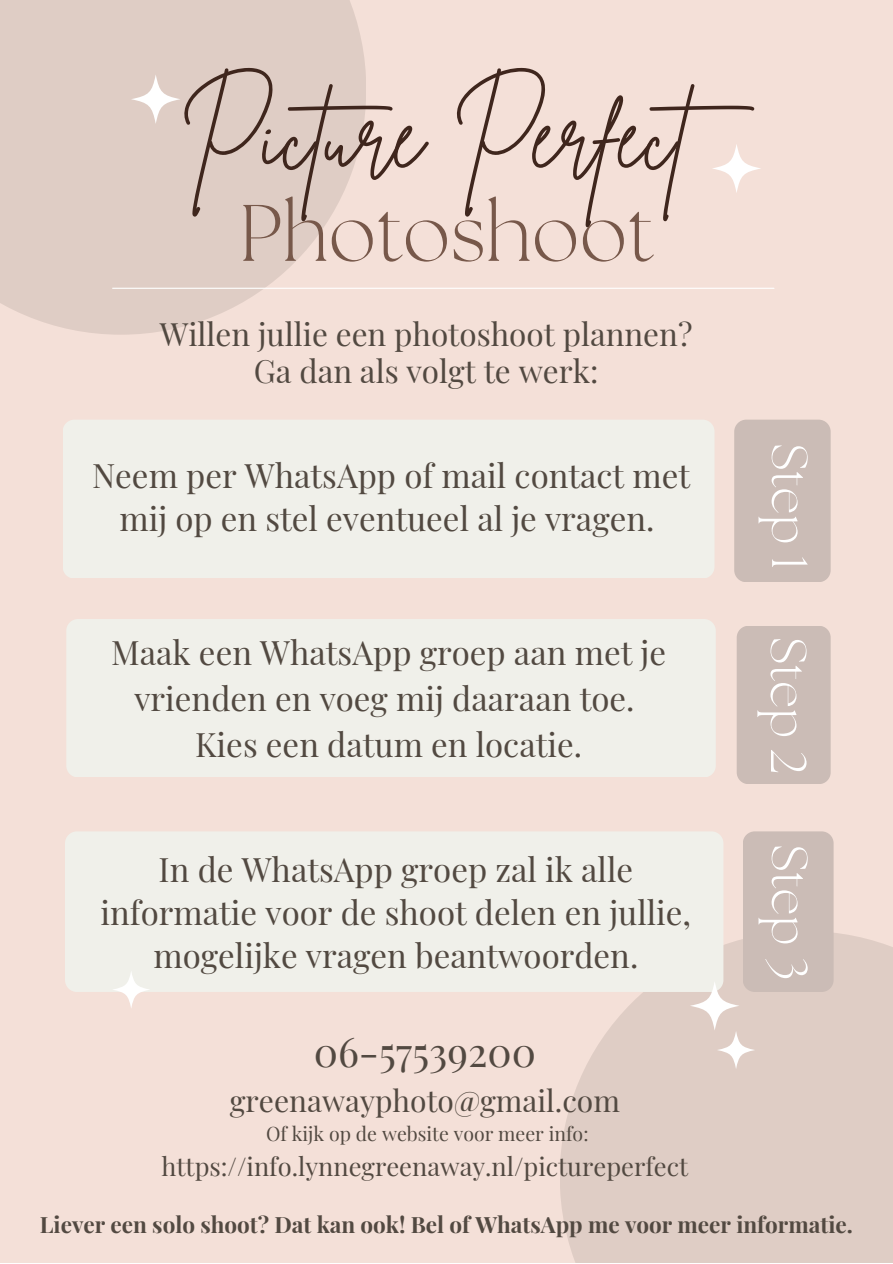
<style>
.page{position:relative;width:893px;height:1264px;background:#fff}
.page>*{position:absolute;margin:0;border:0;box-sizing:border-box;transform-origin:0 0}
.t1{font:93.3px "Brittany Signature";color:#3f261d}
.t2{font:300 79.8px "The Seasons";color:#77584a}
.t3{font:300 50.25px "The Seasons";color:#fff}
.t4{font:40.5px "Playfair Display";color:#524941}
.t5{font:33px/42.8px "Playfair Display";color:#524941;text-align:center}
.t6{font:31.5px/37px "Playfair Display";color:#524941;text-align:center}
.t7{font:30px "Playfair Display";color:#524941}
.t8{font:25.5px "Playfair Display";color:#524941}
.t9{font:700 22.5px "Playfair Display";color:#524941}
.t10{font:19.5px "Playfair Display";color:#524941}
</style>
<div class="page">
<div style="left:0;top:0;width:892px;height:1262px;background:#f4e0d8"></div>
<svg style="left:0;top:0;width:366px;height:335px;background:#e1cfc7"></svg>
<div style="left:559px;top:931px;width:333px;height:331px;background:#dfcdc5"></div>
<svg style="left:131px;top:74px;width:49px;height:50px;background:#e8dbd5"></svg>
<svg style="left:711px;top:144px;width:50px;height:49px"></svg>
<hr style="left:113px;top:288px;width:661px;height:1px;background:#fff">
<div style="left:63px;top:419px;width:651px;height:159px;background:#f0f0ea;border-radius:12px"></div>
<div style="left:66px;top:619px;width:649px;height:158px;background:#f0f0ea;border-radius:12px"></div>
<div style="left:65px;top:831px;width:658px;height:160px;background:#f0f0ea;border-radius:12px"></div>
<div style="left:734px;top:419px;width:96px;height:162px;background:#cbbcb6;border-radius:12px"></div>
<div style="left:736px;top:625px;width:94px;height:158px;background:#cbbcb6;border-radius:12px"></div>
<div style="left:742px;top:831px;width:91px;height:160px;background:#cbbcb6;border-radius:12px"></div>
<svg style="left:690px;top:981px;width:49px;height:49px;background:#eadfd9"></svg>
<svg style="left:716px;top:1030px;width:39px;height:39px"></svg>
<svg style="left:112px;top:970px;width:38px;height:38px"></svg>
<h1 class="t1" style="left:180px;top:74px;width:601px">Picture Perfect</h1>
<h2 class="t2" style="left:239px;top:197px;width:416px">Photoshoot</h2>
<p class="t6" style="left:160px;top:314px;width:534px">Willen jullie een photoshoot plannen?<br>Ga dan als volgt te werk:</p>
<p class="t5" style="left:92px;top:453px;width:599px">Neem per WhatsApp of mail contact met mij op en stel eventueel al je vragen.</p>
<p class="t5" style="left:111px;top:628px;width:556px;line-height:46px">Maak een WhatsApp groep aan met je vrienden en voeg mij daaraan toe.<br>Kies een datum en locatie.</p>
<p class="t5" style="left:100px;top:847px;width:592px">In de WhatsApp groep zal ik alle informatie voor de shoot delen en jullie, mogelijke vragen beantwoorden.</p>
<h3 class="t3" style="left:812px;top:443px;width:128px;rotate:90deg">Step 1</h3>
<h3 class="t3" style="left:811px;top:636px;width:139px;rotate:90deg">Step 2</h3>
<h3 class="t3" style="left:812px;top:844px;width:138px;rotate:90deg">Step 3</h3>
<p class="t4" style="left:314px;top:1023px;width:224px">06-57539200</p>
<p class="t7" style="left:230px;top:1079px;width:392px">greenawayphoto@gmail.com</p>
<p class="t10" style="left:266px;top:1120px;width:324px">Of kijk op de website voor meer info:</p>
<p class="t8" style="left:162px;top:1148px;width:528px">https://info.lynnegreenaway.nl/pictureperfect</p>
<p class="t9" style="left:40px;top:1208px;width:814px">Liever een solo shoot? Dat kan ook! Bel of WhatsApp me voor meer informatie.</p>
</div>
